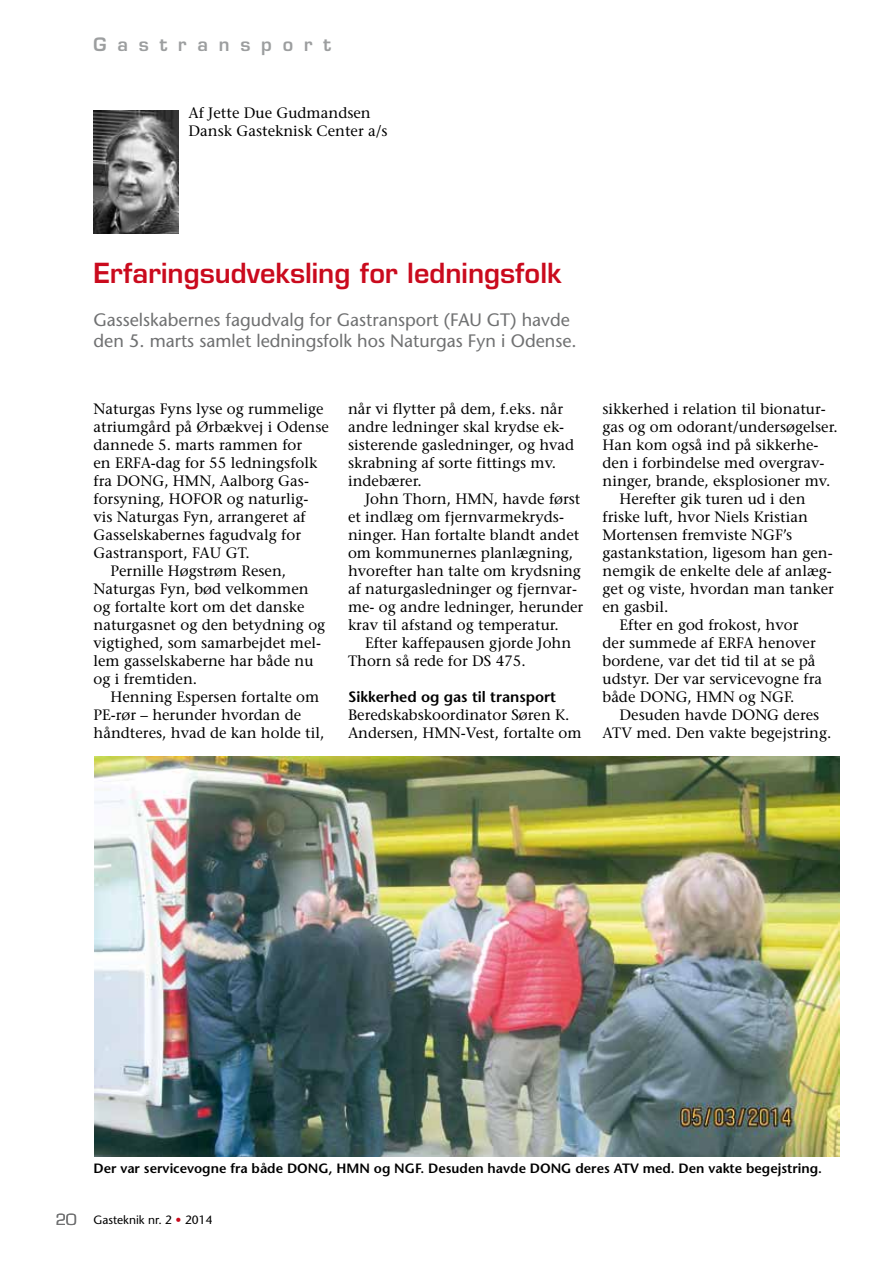
<style>
.page{position:relative;width:893px;height:1263px;background:#fff}
.page>*{position:absolute;margin:0;border:0;box-sizing:border-box;transform-origin:0 0}
.t1{font:600 27px "Eurostile";color:#ca0a1d}
.t2{font:18px/21px "Stone Sans";color:#707172}
.t3{font:600 18px "Eurostile";letter-spacing:.6em;color:#9c9e9f}
.t4{font:15px/18px "Stone Serif";color:#000}
.t5{font:600 15px "Stone Sans";color:#000}
.t6{font:15px "Eurostile";color:#707172}
.t7{font:600 13.5px "Stone Sans";color:#000}
.t8{font:12px "Stone Sans";color:#000}
.s1{color:#ca0a1d}
</style>
<div class="page">
<img style="left:94px;top:110px;width:85px;height:123px">
<img style="left:94px;top:756px;width:746px;height:400px">
<p class="t3" style="left:94px;top:33px;width:239px">Gastransport</p>
<p class="t4" style="left:189px;top:103px;width:201px">Af Jette Due Gudmandsen<br>Dansk Gasteknisk Center a/s</p>
<h1 class="t1" style="left:94px;top:256px;width:470px">Erfaringsudveksling for ledningsfolk</h1>
<p class="t2" style="left:94px;top:309px;width:485px">Gasselskabernes fagudvalg for Gastransport (FAU GT) havde den 5. marts samlet ledningsfolk hos Naturgas Fyn i Odense.</p>
<p class="t4" style="left:94px;top:400px;width:232px">Naturgas Fyns lyse og rummelige</p>
<p class="t4" style="left:94px;top:418px;width:237px">atriumgård på Ørbækvej i Odense</p>
<p class="t4" style="left:94px;top:436px;width:210px">dannede 5. marts rammen for</p>
<p class="t4" style="left:94px;top:454px;width:225px">en ERFA-dag for 55 ledningsfolk</p>
<p class="t4" style="left:94px;top:472px;width:217px">fra DONG, HMN, Aalborg Gas-</p>
<p class="t4" style="left:94px;top:490px;width:216px">forsyning, HOFOR og naturlig-</p>
<p class="t4" style="left:94px;top:508px;width:214px">vis Naturgas Fyn, arrangeret af</p>
<p class="t4" style="left:94px;top:526px;width:209px">Gasselskabernes fagudvalg for</p>
<p class="t4" style="left:94px;top:544px;width:158px">Gastransport, FAU GT.</p>
<p class="t4" style="left:111px;top:562px;width:177px">Pernille Høgstrøm Resen,</p>
<p class="t4" style="left:94px;top:580px;width:217px">Naturgas Fyn, bød velkommen</p>
<p class="t4" style="left:94px;top:598px;width:213px">og fortalte kort om det danske</p>
<p class="t4" style="left:94px;top:616px;width:233px">naturgasnet og den betydning og</p>
<p class="t4" style="left:94px;top:634px;width:229px">vigtighed, som samarbejdet mel-</p>
<p class="t4" style="left:94px;top:652px;width:222px">lem gasselskaberne har både nu</p>
<p class="t4" style="left:94px;top:670px;width:105px">og i fremtiden.</p>
<p class="t4" style="left:111px;top:688px;width:210px">Henning Espersen fortalte om</p>
<p class="t4" style="left:94px;top:706px;width:209px">PE-rør – herunder hvordan de</p>
<p class="t4" style="left:94px;top:724px;width:232px">håndteres, hvad de kan holde til,</p>
<p class="t4" style="left:348px;top:400px;width:228px">når vi flytter på dem, f.eks. når andre ledninger skal krydse ek&shy;sisterende gasledninger, og hvad skrabning af sorte fittings mv. indebærer.</p>
<p class="t4" style="left:348px;top:490px;width:237px;text-indent:17px">John Thorn, HMN, havde først et indlæg om fjernvarmekryds&shy;ninger. Han fortalte blandt andet om kommunernes planlægning, hvorefter han talte om krydsning af naturgasledninger og fjernvar&shy;me- og andre ledninger, herunder krav til afstand og temperatur.</p>
<p class="t4" style="left:348px;top:634px;width:225px;text-indent:17px">Efter kaffepausen gjorde John<br>Thorn så rede for DS 475.</p>
<p class="t5" style="left:348px;top:688px;width:210px">Sikkerhed og gas til transport</p>
<p class="t4" style="left:348px;top:706px;width:235px">Beredskabskoordinator Søren K.<br>Andersen, HMN-Vest, fortalte om</p>
<p class="t4" style="left:602px;top:400px;width:225px">sikkerhed i relation til bionatur-</p>
<p class="t4" style="left:602px;top:418px;width:237px">gas og om odorant/undersøgelser.</p>
<p class="t4" style="left:602px;top:436px;width:218px">Han kom også ind på sikkerhe-</p>
<p class="t4" style="left:602px;top:454px;width:223px">den i forbindelse med overgrav-</p>
<p class="t4" style="left:602px;top:472px;width:229px">ninger, brande, eksplosioner mv.</p>
<p class="t4" style="left:619px;top:490px;width:188px">Herefter gik turen ud i den</p>
<p class="t4" style="left:602px;top:508px;width:207px">friske luft, hvor Niels Kristian</p>
<p class="t4" style="left:602px;top:526px;width:191px">Mortensen fremviste NGF’s</p>
<p class="t4" style="left:602px;top:544px;width:232px">gastankstation, ligesom han gen-</p>
<p class="t4" style="left:602px;top:562px;width:231px">nemgik de enkelte dele af anlæg-</p>
<p class="t4" style="left:602px;top:580px;width:233px">get og viste, hvordan man tanker</p>
<p class="t4" style="left:602px;top:598px;width:67px">en gasbil.</p>
<p class="t4" style="left:619px;top:616px;width:180px">Efter en god frokost, hvor</p>
<p class="t4" style="left:602px;top:634px;width:215px">der summede af ERFA henover</p>
<p class="t4" style="left:602px;top:652px;width:215px">bordene, var det tid til at se på</p>
<p class="t4" style="left:602px;top:670px;width:221px">udstyr. Der var servicevogne fra</p>
<p class="t4" style="left:602px;top:688px;width:193px">både DONG, HMN og NGF.</p>
<p class="t4" style="left:619px;top:706px;width:201px">Desuden havde DONG deres</p>
<p class="t4" style="left:602px;top:724px;width:230px">ATV med. Den vakte begejstring.</p>
<p class="t6" style="left:56px;top:1210px;width:22px">20</p>
<p class="t7" style="left:94px;top:1160px;width:730px">Der var servicevogne fra både DONG, HMN og NGF. Desuden havde DONG deres ATV med. Den vakte begejstring.</p>
<p class="t8" style="left:94px;top:1213px;width:121px">Gasteknik nr. 2 <span class="s1">•</span> 2014</p>
</div>
